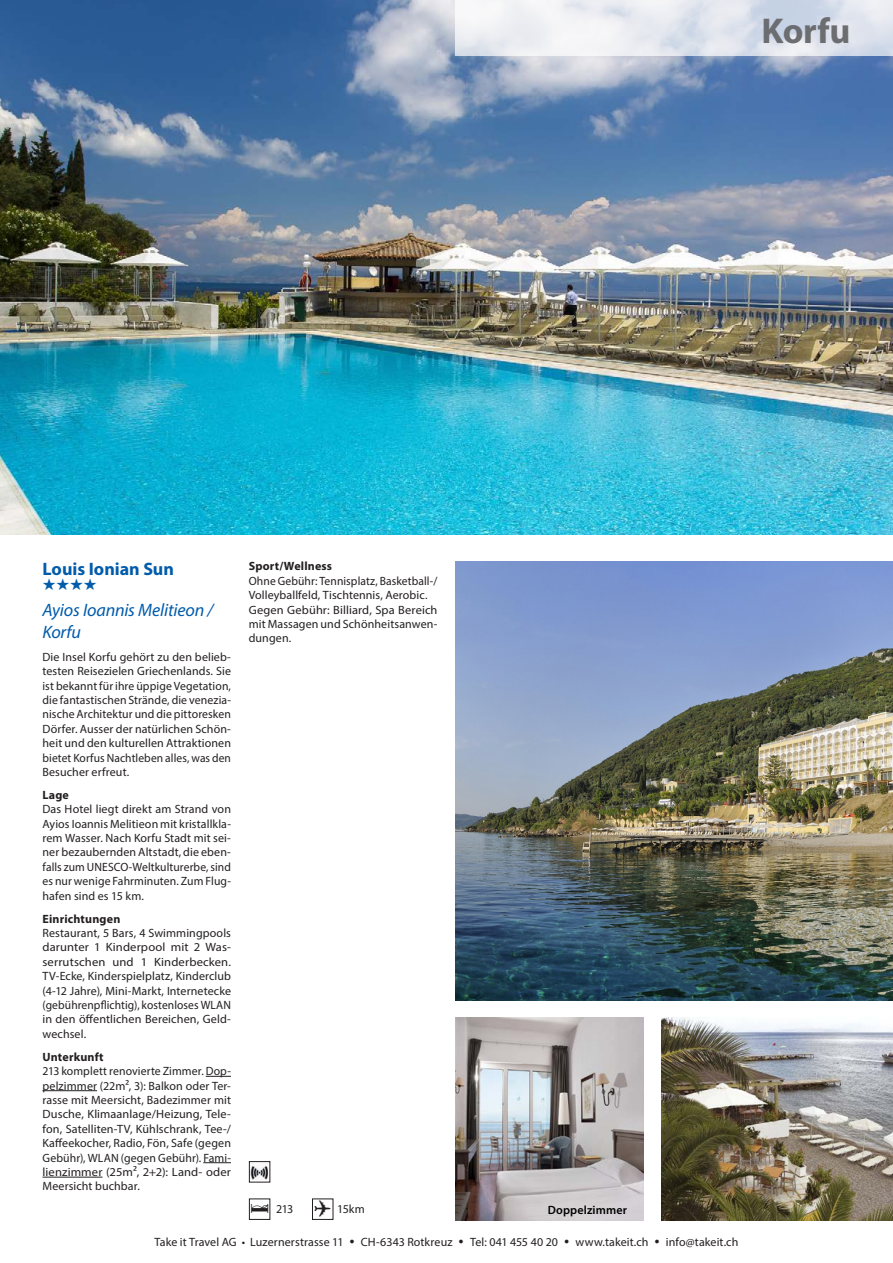
<style>
.page{position:relative;width:893px;height:1263px;background:#fff}
.page>*{position:absolute;margin:0;border:0;box-sizing:border-box;transform-origin:0 0}
.Grosser_Titel_oben_r{font:700 36px "Myriad Pro";letter-spacing:-.005em;color:#6c6d70}
.Hotelname{font:italic 18px/21.6px "Myriad Pro";letter-spacing:-.01em;color:#015bab}
.Hotelname-2{font:700 18px "Myriad Pro";color:#015bab}
.Sterne{font:16.5px "Zapf Dingbats";color:#015bab}
.Hotel_-_Text{font:12px/14.4px "Myriad Pro";letter-spacing:.01em;color:#231f20;text-align:justify}
.Hotel_-_Titel{font:700 12px "Myriad Pro";letter-spacing:.015em;color:#231f20}
.Hotel_-_Text-2{font:700 12px "Myriad Pro";letter-spacing:.015em;color:#231f20}
.Bildbeschrieb_Rechts{font:600 12px "Myriad Pro";letter-spacing:.01em;color:#000}
.Piktogramme{font:12px "Myriad Pro";letter-spacing:-.03em;color:#231f20}
.s1{font-family:"Avant Garde"}
</style>
<div class="page">
<img style="left:455px;top:561px;width:438px;height:439px">
<svg style="left:206px;top:1076px;width:25px;height:1px"></svg>
<hr style="left:43px;top:1090px;width:54px;height:1px;background:#231f20">
<svg style="left:203px;top:1162px;width:28px;height:1px"></svg>
<hr style="left:43px;top:1177px;width:60px;height:1px;background:#231f20">
<img style="left:251px;top:1164px;width:17px;height:15px">
<div style="left:249px;top:1161px;width:21px;height:21px;border:1px solid #231f20"></div>
<img style="left:0;top:0;width:893px;height:534px">
<img style="left:455px;top:1017px;width:189px;height:203px">
<img style="left:662px;top:1017px;width:231px;height:203px">
<div style="left:249px;top:1198px;width:21px;height:22px;border:1px solid #231f20"></div>
<div style="left:312px;top:1198px;width:21px;height:22px;border:1px solid #231f20"></div>
<svg style="left:455px;top:0;width:438px;height:55px;fill:#e7eaf0"></svg>
<p class="Grosser_Titel_oben_r" style="left:762px;top:7px;width:90px">Korfu</p>
<p class="Hotelname-2" style="left:43px;top:557px;width:133px">Louis Ionian Sun</p>
<p class="Sterne" style="left:43px;top:577px;width:56px">★★★★</p>
<p class="Hotelname" style="left:43px;top:599px;width:172px">Ayios Ioannis Melitieon /<br>Korfu</p>
<p class="Hotel_-_Text" style="left:43px;top:649px;width:190px">Die Insel Korfu gehört zu den belieb&shy;testen Reisezielen Griechenlands. Sie ist bekannt für ihre üppige Vegetation, die fantastischen Strände, die venezia&shy;nische Architektur und die pittoresken Dörfer. Ausser der natürlichen Schön&shy;heit und den kulturellen Attraktionen bietet Korfus Nachtleben alles, was den Besucher erfreut.</p>
<p class="Hotel_-_Titel" style="left:43px;top:787px;width:28px">Lage</p>
<p class="Hotel_-_Text" style="left:43px;top:802px;width:190px">Das Hotel liegt direkt am Strand von Ayios Ioannis Melitieon mit kristallkla&shy;rem Wasser. Nach Korfu Stadt mit sei&shy;ner bezaubernden Altstadt, die eben&shy;falls zum UNESCO-Weltkulturerbe, sind es nur wenige Fahrminuten. Zum Flug&shy;hafen sind es 15 km.</p>
<p class="Hotel_-_Titel" style="left:43px;top:911px;width:79px">Einrichtungen</p>
<p class="Hotel_-_Text" style="left:43px;top:925px;width:190px">Restaurant, 5 Bars, 4 Swimmingpools darunter 1 Kinderpool mit 2 Was&shy;serrutschen und 1 Kinderbecken.<br>TV-Ecke, Kinderspielplatz, Kinderclub (4-12 Jahre), Mini-Markt, Internetecke (gebührenpflichtig), kostenloses WLAN in den öffentlichen Bereichen, Geld&shy;wechsel.</p>
<p class="Hotel_-_Titel" style="left:43px;top:1049px;width:63px">Unterkunft</p>
<p class="Hotel_-_Text" style="left:43px;top:1064px;width:190px">213 komplett renovierte Zimmer. Dop&shy;pelzimmer (22m2, 3): Balkon oder Ter&shy;rasse mit Meersicht, Badezimmer mit Dusche, Klimaanlage/Heizung, Tele&shy;fon, Satelliten-TV, Kühlschrank, Tee-/ Kaffeekocher, Radio, Fön, Safe (gegen Gebühr), WLAN (gegen Gebühr). Fami&shy;lienzimmer (25m2, 2+2): Land- oder Meersicht buchbar.</p>
<p class="Hotel_-_Text-2" style="left:249px;top:558px;width:85px">Sport/Wellness</p>
<p class="Hotel_-_Text" style="left:249px;top:573px;width:190px">Ohne Gebühr: Tennisplatz, Basketball-/<br>Volleyballfeld, Tischtennis, Aerobic.</p>
<p class="Hotel_-_Text" style="left:249px;top:602px;width:190px">Gegen Gebühr: Billiard, Spa Bereich mit Massagen und Schönheitsanwen&shy;dungen.</p>
<p class="Piktogramme" style="left:276px;top:1201px;width:19px">213</p>
<p class="Piktogramme" style="left:337px;top:1202px;width:29px">15km</p>
<p class="Bildbeschrieb_Rechts" style="left:548px;top:1203px;width:81px">Doppelzimmer</p>
<p class="Hotel_-_Text" style="left:155px;top:1235px;width:585px">Take it Travel AG • Luzernerstrasse 11 <span class="s1">•</span> CH-6343 Rotkreuz <span class="s1">•</span> Tel: 041 455 40 20 <span class="s1">•</span> www.takeit.ch <span class="s1">•</span> info@takeit.ch</p>
</div>
